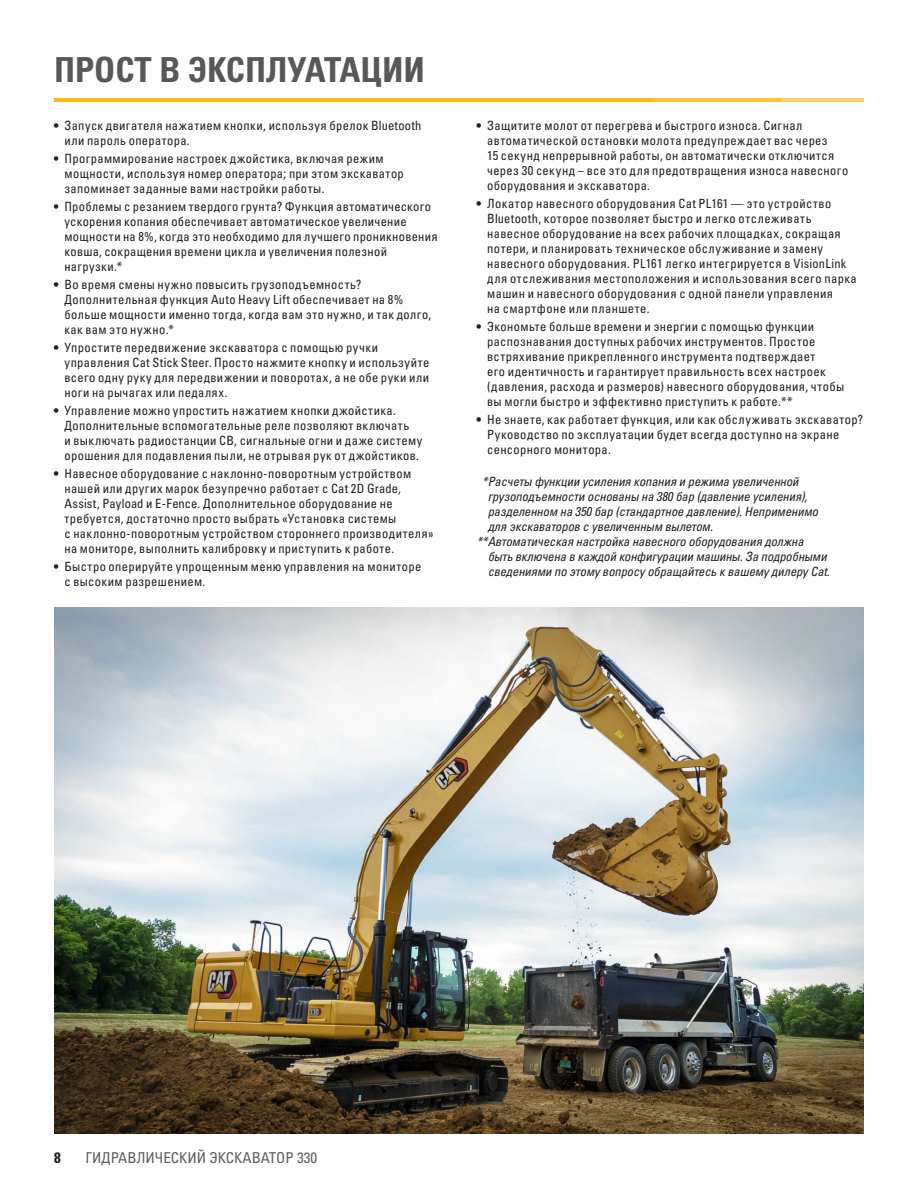
<style>
.page{position:relative;width:918px;height:1188px;background:#fff}
.page>*{position:absolute;margin:0;border:0;box-sizing:border-box;transform-origin:0 0}
.Headline_medium_gray{font:34.5px "Univers LTCYR 67 Bold Cond";color:#57585a}
.t1{font:condensed 15px "Univers LTCYR 57";color:#5d6163}
.t2{font:15px "Univers LTCYR 67 Bold Cond";color:#231f20}
.t3{font:condensed 12.75px/15px "Univers LTCYR 57";letter-spacing:.03em;color:#231f20}
.Feature_Textp{font:12.75px/15px "Univers LTCYR 57 Condensed Obl";letter-spacing:-.005em;color:#231f20}
</style>
<div class="page">
<hr style="left:54px;top:98px;width:601px;height:4px;background:#fcba13">
<hr style="left:654px;top:98px;width:128px;height:4px;background:#fcc437">
<hr style="left:782px;top:98px;width:81px;height:4px;background:#fdd266">
<img style="left:54px;top:608px;width:809px;height:526px">
<p class="Headline_medium_gray" style="left:54px;top:48px;width:373px">ПРОСТ В ЭКСПЛУАТАЦИИ</p>
<p class="t3" style="left:64px;top:118px;width:359px;text-indent:-10px">• Запуск двигателя нажатием кнопки, используя брелок Bluetooth или пароль оператора.</p>
<p class="t3" style="left:64px;top:151px;width:341px;text-indent:-10px">• Программирование настроек джойстика, включая режим мощности, используя номер оператора; при этом экскаватор запоминает заданные вами настройки работы.</p>
<p class="t3" style="left:64px;top:199px;width:375px;text-indent:-10px">• Проблемы с резанием твердого грунта? Функция автоматического ускорения копания обеспечивает автоматическое увеличение мощности на 8%, когда это необходимо для лучшего проникновения ковша, сокращения времени цикла и увеличения полезной нагрузки.*</p>
<p class="t3" style="left:64px;top:277px;width:368px;text-indent:-10px">• Во время смены нужно повысить грузоподъемность?<br>Дополнительная функция Auto Heavy Lift обеспечивает на 8% больше мощности именно тогда, когда вам это нужно, и так долго, как вам это нужно.*</p>
<p class="t3" style="left:64px;top:340px;width:366px;text-indent:-10px">• Упростите передвижение экскаватора с помощью ручки управления Cat Stick Steer. Просто нажмите кнопку и используйте всего одну руку для передвижении и поворотах, а не обе руки или ноги на рычагах или педалях.</p>
<p class="t3" style="left:64px;top:403px;width:359px;text-indent:-10px">• Управление можно упростить нажатием кнопки джойстика.<br>Дополнительные вспомогательные реле позволяют включать<br>и выключать радиостанции CB, сигнальные огни и даже систему орошения для подавления пыли, не отрывая рук от джойстиков.</p>
<p class="t3" style="left:64px;top:466px;width:370px;text-indent:-10px">• Навесное оборудование с наклонно-поворотным устройством нашей или других марок безупречно работает с Cat 2D Grade, Assist, Payload и E-Fence. Дополнительное оборудование не требуется, достаточно просто выбрать «Установка системы<br>с наклонно-поворотным устройством стороннего производителя» на мониторе, выполнить калибровку и приступить к работе.</p>
<p class="t3" style="left:64px;top:559px;width:358px;text-indent:-10px">• Быстро оперируйте упрощенным меню управления на мониторе с высоким разрешением.</p>
<p class="t3" style="left:487px;top:118px;width:363px;text-indent:-10px">• Защитите молот от перегрева и быстрого износа. Сигнал автоматической остановки молота предупреждает вас через<br>15 секунд непрерывной работы, он автоматически отключится через 30 секунд – все это для предотвращения износа навесного оборудования и экскаватора.</p>
<p class="t3" style="left:487px;top:196px;width:371px;text-indent:-10px">• Локатор навесного оборудования Cat PL161 — это устройство Bluetooth, которое позволяет быстро и легко отслеживать навесное оборудование на всех рабочих площадках, сокращая потери, и планировать техническое обслуживание и замену навесного оборудования. PL161 легко интегрируется в VisionLink для отслеживания местоположения и использования всего парка машин и навесного оборудования с одной панели управления<br>на смартфоне или планшете.</p>
<p class="t3" style="left:487px;top:319px;width:359px;text-indent:-10px">• Экономьте больше времени и энергии с помощью функции распознавания доступных рабочих инструментов. Простое встряхивание прикрепленного инструмента подтверждает<br>его идентичность и гарантирует правильность всех настроек (давления, расхода и размеров) навесного оборудования, чтобы вы могли быстро и эффективно приступить к работе.**</p>
<p class="t3" style="left:487px;top:412px;width:377px;text-indent:-10px">• Не знаете, как работает функция, или как обслуживать экскаватор?<br>Руководство по эксплуатации будет всегда доступно на экране сенсорного монитора.</p>
<p class="Feature_Textp" style="left:488px;top:474px;width:332px;text-indent:-5px">*Расчеты функции усиления копания и режима увеличенной грузоподъемности основаны на 380 бар (давление усиления), разделенном на 350 бар (стандартное давление). Неприменимо для экскаваторов с увеличенным вылетом.</p>
<p class="Feature_Textp" style="left:488px;top:534px;width:344px;text-indent:-11px">**Автоматическая настройка навесного оборудования должна быть включена в каждой конфигурации машины. За подробными сведениями по этому вопросу обращайтесь к вашему дилеру Cat.</p>
<p class="t2" style="left:54px;top:1148px;width:8px">8</p>
<p class="t1" style="left:86px;top:1148px;width:233px">ГИДРАВЛИЧЕСКИЙ ЭКСКАВАТОР 330</p>
</div>
